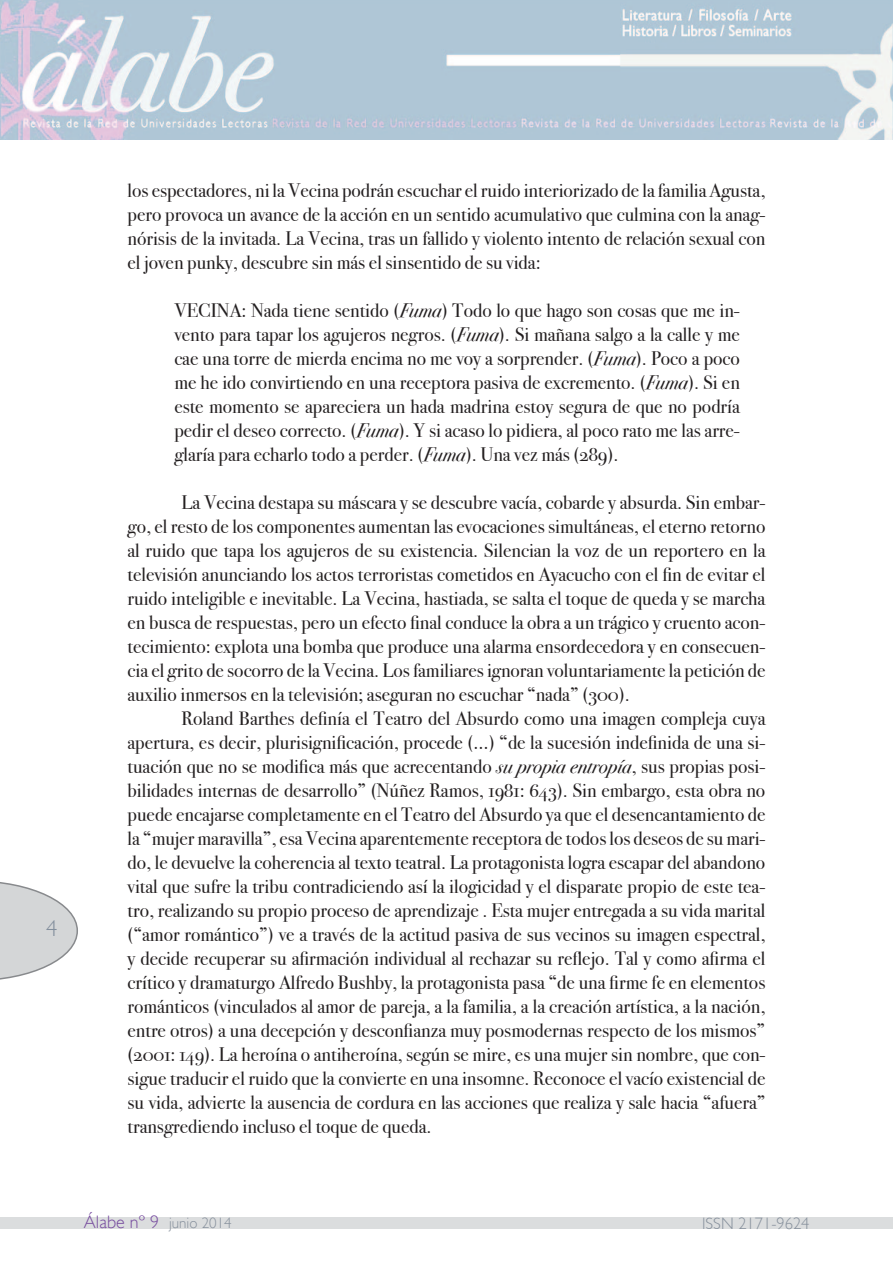
<style>
.page{position:relative;width:893px;height:1263px;background:#fff}
.page>*{position:absolute;margin:0;border:0;box-sizing:border-box;transform-origin:0 0}
.t1{font:300 22.5px "Gill Sans";color:#838f9d}
.t2{font:19.5px/24px "Bodoni Svty Two OSITCTT Book";color:#231f20;text-align:justify}
.t3{font:300 16.5px "Gill Sans";color:#86909c}
.t4{font:300 15px "Gill Sans";color:#86909c}
.s1{font-family:"Bodoni Svty Two OSITCTT Book It"}
.s2{font-size:18px;color:#764b9e}
</style>
<div class="page">
<svg style="left:0;top:882px;width:78px;height:98px"></svg>
<div style="left:0;top:1218px;width:893px;height:11px;background:#dbddde"></div>
<img style="left:0;top:0;width:893px;height:139px">
<p class="t1" style="left:46px;top:916px;width:13px">4</p>
<p class="t2" style="left:128px;top:178px;width:639px">los espectadores, ni la Vecina podrán escuchar el ruido interiorizado de la familia Agusta, pero provoca un avance de la acción en un sentido acumulativo que culmina con la anag&shy;nórisis de la invitada. La Vecina, tras un fallido y violento intento de relación sexual con el joven punky, descubre sin más el sinsentido de su vida:</p>
<p class="t2" style="left:174px;top:298px;width:567px">VECINA: Nada tiene sentido (<span class="s1">Fuma</span>) Todo lo que hago son cosas que me in&shy;vento para tapar los agujeros negros. (<span class="s1">Fuma</span>). Si mañana salgo a la calle y me cae una torre de mierda encima no me voy a sorprender. (<span class="s1">Fuma</span>). Poco a poco me he ido convirtiendo en una receptora pasiva de excremento. (<span class="s1">Fuma</span>). Si en este momento se apareciera un hada madrina estoy segura de que no podría pedir el deseo correcto. (<span class="s1">Fuma</span>). Y si acaso lo pidiera, al poco rato me las arre&shy;glaría para echarlo todo a perder. (<span class="s1">Fuma</span>). Una vez más (289).</p>
<p class="t2" style="left:128px;top:490px;width:639px;text-indent:54px">La Vecina destapa su máscara y se descubre vacía, cobarde y absurda. Sin embar&shy;go, el resto de los componentes aumentan las evocaciones simultáneas, el eterno retorno al ruido que tapa los agujeros de su existencia. Silencian la voz de un reportero en la televisión anunciando los actos terroristas cometidos en Ayacucho con el fin de evitar el ruido inteligible e inevitable. La Vecina, hastiada, se salta el toque de queda y se marcha en busca de respuestas, pero un efecto final conduce la obra a un trágico y cruento acon&shy;tecimiento: explota una bomba que produce una alarma ensordecedora y en consecuen&shy;cia el grito de socorro de la Vecina. Los familiares ignoran voluntariamente la petición de auxilio inmersos en la televisión; aseguran no escuchar “nada” (300).</p>
<p class="t2" style="left:128px;top:706px;width:639px;text-indent:54px">Roland Barthes definía el Teatro del Absurdo como una imagen compleja cuya apertura, es decir, plurisignificación, procede (…) “de la sucesión indefinida de una si&shy;tuación que no se modifica más que acrecentando <span class="s1">su propia entropía</span>, sus propias posi&shy;bilidades internas de desarrollo” (Núñez Ramos, 1981: 643). Sin embargo, esta obra no puede encajarse completamente en el Teatro del Absurdo ya que el desencantamiento de la “mujer maravilla”, esa Vecina aparentemente receptora de todos los deseos de su mari&shy;do, le devuelve la coherencia al texto teatral. La protagonista logra escapar del abandono vital que sufre la tribu contradiciendo así la ilogicidad y el disparate propio de este tea&shy;tro, realizando su propio proceso de aprendizaje . Esta mujer entregada a su vida marital (“amor romántico”) ve a través de la actitud pasiva de sus vecinos su imagen espectral, y decide recuperar su afirmación individual al rechazar su reflejo. Tal y como afirma el crítico y dramaturgo Alfredo Bushby, la protagonista pasa “de una firme fe en elementos románticos (vinculados al amor de pareja, a la familia, a la creación artística, a la nación, entre otros) a una decepción y desconfianza muy posmodernas respecto de los mismos” (2001: 149). La heroína o antiheroína, según se mire, es una mujer sin nombre, que con&shy;sigue traducir el ruido que la convierte en una insomne. Reconoce el vacío existencial de su vida, advierte la ausencia de cordura en las acciones que realiza y sale hacia “afuera” transgrediendo incluso el toque de queda.</p>
<p class="t4" style="left:84px;top:1214px;width:149px"><span class="s2">Álabe nº 9</span> junio 2014</p>
<p class="t3" style="left:702px;top:1214px;width:109px">ISSN 2171-9624</p>
</div>
